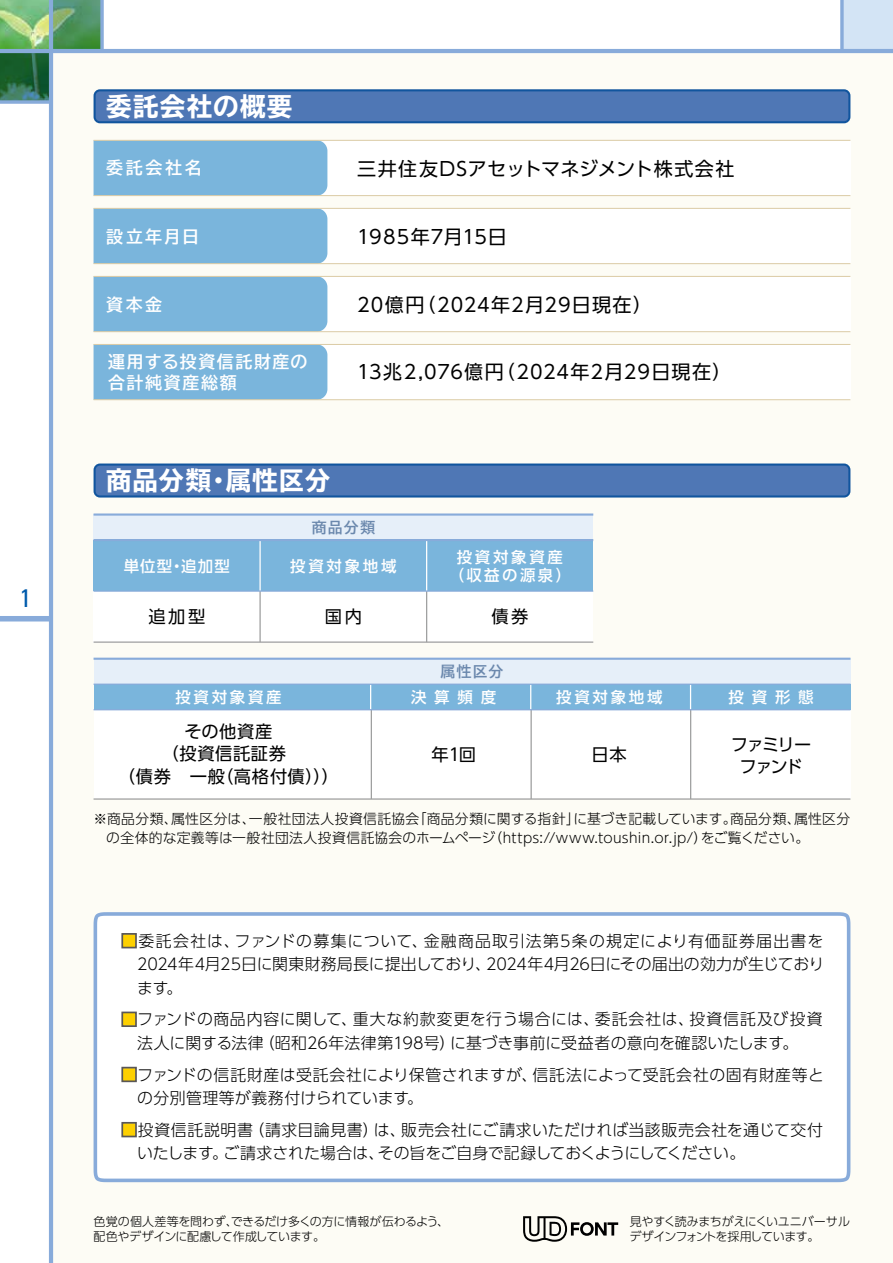
<style>
.page{position:relative;width:893px;height:1263px;background:#fff}
.page>*{position:absolute;margin:0;border:0;box-sizing:border-box;transform-origin:0 0}
.t1{font:700 expanded 25.5px "TBUD Go Std";letter-spacing:.045em;color:#fff}
.t2{font:condensed 25.5px "Univers";color:#005bac}
.t3{font:19.05px "UD Shin Go Pro";letter-spacing:.055em;color:#000}
.t4{font:19.05px "UD Shin Go Pro";letter-spacing:.03em;color:#000}
.t5{font:19.05px "UD Shin Go Pro";letter-spacing:.035em;color:#000}
.t6{font:17.25px/22.5px "UD Shin Go Pro";letter-spacing:.03em;color:#000;text-align:center}
.t7{font:17.25px/22.5px "UD Shin Go Pro";letter-spacing:-.105em;color:#000;text-align:center}
.t8{font:700 16.95px/21.3px "TBUD Go Std";letter-spacing:.105em;color:#fff}
.t9{font:300 15.9px/23.4px "UD Shin Go Pro";letter-spacing:.01em;color:#000}
.t10{font:500 15.45px/18px "UD Shin Go Pro";letter-spacing:.175em;color:#fff;text-align:center}
.t11{font:700 14.85px "TBUD Go Std";letter-spacing:.075em;color:#6b88ad}
.t12{font:300 13.8px/19.2px "UD Shin Go Pro";letter-spacing:.02em;color:#000}
.t13{font:300 12px/14.9px "UD Shin Go Pro";letter-spacing:-.025em;color:#000}
.s1{color:#fdd000}
</style>
<div class="page">
<img style="left:0;top:0;width:49px;height:49px">
<svg style="left:0;top:53px;width:49px;height:47px;background:#22653e"></svg>
<svg style="left:53px;top:0;width:47px;height:49px;background:#52955f"></svg>
<div style="left:842px;top:0;width:51px;height:51px;background:#d3e4f5"></div>
<div style="left:0;top:616px;width:51px;height:5px;background:#88abda"></div>
<div style="left:51px;top:51px;width:842px;height:1212px;background:#fdfcf5"></div>
<hr style="left:49px;top:0;width:4px;height:1263px;background:#88abda">
<hr style="left:0;top:49px;width:893px;height:4px;background:#88abda">
<svg style="left:0;top:100px;width:49px;height:4px"></svg>
<svg style="left:100px;top:0;width:4px;height:49px"></svg>
<svg style="left:840px;top:0;width:4px;height:49px"></svg>
<div style="left:234px;top:208px;width:616px;height:56px;background:#fff"></div>
<div style="left:234px;top:276px;width:616px;height:56px;background:#fff"></div>
<div style="left:234px;top:344px;width:616px;height:56px;background:#fff"></div>
<div style="left:234px;top:140px;width:616px;height:56px;background:#fff"></div>
<div style="left:94px;top:141px;width:233px;height:54px;background:#7ab5dc"></div>
<div style="left:94px;top:209px;width:233px;height:54px;background:#7ab5dc"></div>
<div style="left:94px;top:277px;width:233px;height:54px;background:#7ab5dc"></div>
<div style="left:94px;top:345px;width:233px;height:54px;background:#7ab5dc"></div>
<hr style="left:94px;top:195px;width:756px;height:1px;background:#dbcba5">
<hr style="left:94px;top:140px;width:756px;height:1px;background:#dbcba5">
<hr style="left:94px;top:263px;width:756px;height:1px;background:#dbcba5">
<hr style="left:94px;top:208px;width:756px;height:1px;background:#dbcba5">
<hr style="left:94px;top:331px;width:756px;height:1px;background:#dbcba5">
<hr style="left:94px;top:276px;width:756px;height:1px;background:#dbcba5">
<hr style="left:94px;top:399px;width:756px;height:1px;background:#dbcba5">
<hr style="left:94px;top:344px;width:756px;height:1px;background:#dbcba5">
<svg style="left:94px;top:89px;width:756px;height:34px;background:#4974b2"></svg>
<svg style="left:94px;top:463px;width:756px;height:34px;background:#4a75b3"></svg>
<div style="left:94px;top:912px;width:756px;height:270px;background:#fff"></div>
<div style="left:121px;top:933px;width:16px;height:15px;border:2px solid #595757"></div>
<div style="left:121px;top:1011px;width:16px;height:16px;border:2px solid #595757"></div>
<div style="left:121px;top:1067px;width:16px;height:15px;border:2px solid #595757"></div>
<div style="left:121px;top:1122px;width:16px;height:15px;border:2px solid #595757"></div>
<svg style="left:523px;top:1216px;width:95px;height:26px"></svg>
<div style="left:94px;top:710px;width:756px;height:89px;background:#fff"></div>
<div style="left:94px;top:659px;width:756px;height:25px;background:#e6eff9"></div>
<div style="left:94px;top:514px;width:499px;height:26px;background:#e6eff9"></div>
<div style="left:94px;top:684px;width:756px;height:26px;background:#7ab5dc"></div>
<hr style="left:371px;top:710px;width:1px;height:89px;background:#9fa0a0">
<svg style="left:370px;top:685px;width:1px;height:24px"></svg>
<hr style="left:530px;top:710px;width:2px;height:89px;background:#9fa0a0">
<svg style="left:530px;top:685px;width:1px;height:24px"></svg>
<svg style="left:690px;top:685px;width:1px;height:24px"></svg>
<hr style="left:690px;top:710px;width:1px;height:89px;background:#9fa0a0">
<div style="left:94px;top:540px;width:499px;height:51px;background:#7ab5dc"></div>
<div style="left:94px;top:591px;width:499px;height:51px;background:#fff"></div>
<hr style="left:94px;top:641px;width:499px;height:2px;background:#9fa0a0">
<hr style="left:259px;top:591px;width:2px;height:51px;background:#9fa0a0">
<hr style="left:426px;top:591px;width:1px;height:51px;background:#9fa0a0">
<hr style="left:259px;top:540px;width:2px;height:51px;background:#fff">
<hr style="left:426px;top:540px;width:1px;height:51px;background:#fff">
<hr style="left:94px;top:513px;width:499px;height:3px;background:#88abda">
<hr style="left:94px;top:684px;width:756px;height:1px;background:#88abda">
<hr style="left:94px;top:539px;width:499px;height:2px;background:#88abda">
<hr style="left:94px;top:590px;width:499px;height:2px;background:#88abda">
<hr style="left:94px;top:709px;width:756px;height:1px;background:#88abda">
<hr style="left:94px;top:658px;width:756px;height:2px;background:#88abda">
<hr style="left:94px;top:798px;width:756px;height:2px;background:#9fa0a0">
<h1 class="t2" style="left:20px;top:582px;width:13px">1</h1>
<h1 class="t1" style="left:106px;top:92px;width:187px">委託会社の概要</h1>
<p class="t8" style="left:106px;top:158px;width:97px">委託会社名</p>
<p class="t8" style="left:106px;top:226px;width:94px">設立年月日</p>
<p class="t8" style="left:106px;top:294px;width:57px">資本金</p>
<p class="t8" style="left:108px;top:351px;width:201px">運用する投資信託財産の合計純資産総額</p>
<p class="t4" style="left:357px;top:153px;width:379px">三井住友DSアセットマネジメント株式会社</p>
<p class="t5" style="left:357px;top:221px;width:151px">1985年7月15日</p>
<p class="t3" style="left:357px;top:289px;width:297px">20億円（2024年2月29日現在）</p>
<p class="t3" style="left:357px;top:356px;width:376px">13兆2,076億円（2024年2月29日現在）</p>
<h1 class="t1" style="left:106px;top:466px;width:225px">商品分類・属性区分</h1>
<p class="t10" style="left:124px;top:556px;width:108px">単位型・追加型</p>
<p class="t6" style="left:148px;top:604px;width:58px">追加型</p>
<p class="t11" style="left:312px;top:515px;width:65px">商品分類</p>
<p class="t10" style="left:290px;top:556px;width:108px">投資対象地域</p>
<p class="t6" style="left:325px;top:604px;width:39px">国内</p>
<p class="t10" style="left:449px;top:548px;width:124px">投資対象資産（収益の源泉）</p>
<p class="t6" style="left:491px;top:604px;width:39px">債券</p>
<p class="t11" style="left:441px;top:659px;width:64px">属性区分</p>
<p class="t10" style="left:556px;top:688px;width:108px">投資対象地域</p>
<p class="t10" style="left:729px;top:688px;width:87px">投資形態</p>
<p class="t7" style="left:731px;top:733px;width:82px">ファミリーファンド</p>
<p class="t10" style="left:175px;top:688px;width:108px">投資対象資産</p>
<p class="t10" style="left:411px;top:688px;width:87px">決算頻度</p>
<p class="t6" style="left:118px;top:719px;width:223px">その他資産<br>（投資信託証券<br>（債券　一般（高格付債）））</p>
<p class="t6" style="left:432px;top:743px;width:46px">年1回</p>
<p class="t6" style="left:592px;top:743px;width:37px">日本</p>
<p class="t12" style="left:106px;top:809px;width:746px;text-indent:-13px">※商品分類、属性区分は、一般社団法人投資信託協会「商品分類に関する指針」に基づき記載しています。商品分類、属性区分の全体的な定義等は一般社団法人投資信託協会のホームページ（https://www.toushin.or.jp/）をご覧ください。</p>
<p class="t9" style="left:137px;top:928px;width:689px;text-align:justify;text-indent:-16px"><span class="s1">■</span>委託会社は、ファンドの募集について、金融商品取引法第5条の規定により有価証券届出書を2024年4月25日に関東財務局長に提出しており、2024年4月26日にその届出の効力が生じております。</p>
<p class="t9" style="left:121px;top:1007px;width:703px;text-align:center"><span class="s1">■</span>ファンドの商品内容に関して、重大な約款変更を行う場合には、委託会社は、投資信託及び投資法人に関する法律（昭和26年法律第198号）に基づき事前に受益者の意向を確認いたします。</p>
<p class="t9" style="left:137px;top:1062px;width:688px;text-indent:-16px"><span class="s1">■</span>ファンドの信託財産は受託会社により保管されますが、信託法によって受託会社の固有財産等との分別管理等が義務付けられています。</p>
<p class="t9" style="left:137px;top:1117px;width:688px;text-indent:-16px"><span class="s1">■</span>投資信託説明書（請求目論見書）は、販売会社にご請求いただければ当該販売会社を通じて交付いたします。ご請求された場合は、その旨をご自身で記録しておくようにしてください。</p>
<p class="t13" style="left:93px;top:1213px;width:357px">色覚の個人差等を問わず、できるだけ多くの方に情報が伝わるよう、配色やデザインに配慮して作成しています。</p>
<p class="t13" style="left:629px;top:1213px;width:222px">見やすく読みまちがえにくいユニバーサルデザインフォントを採用しています。</p>
</div>
